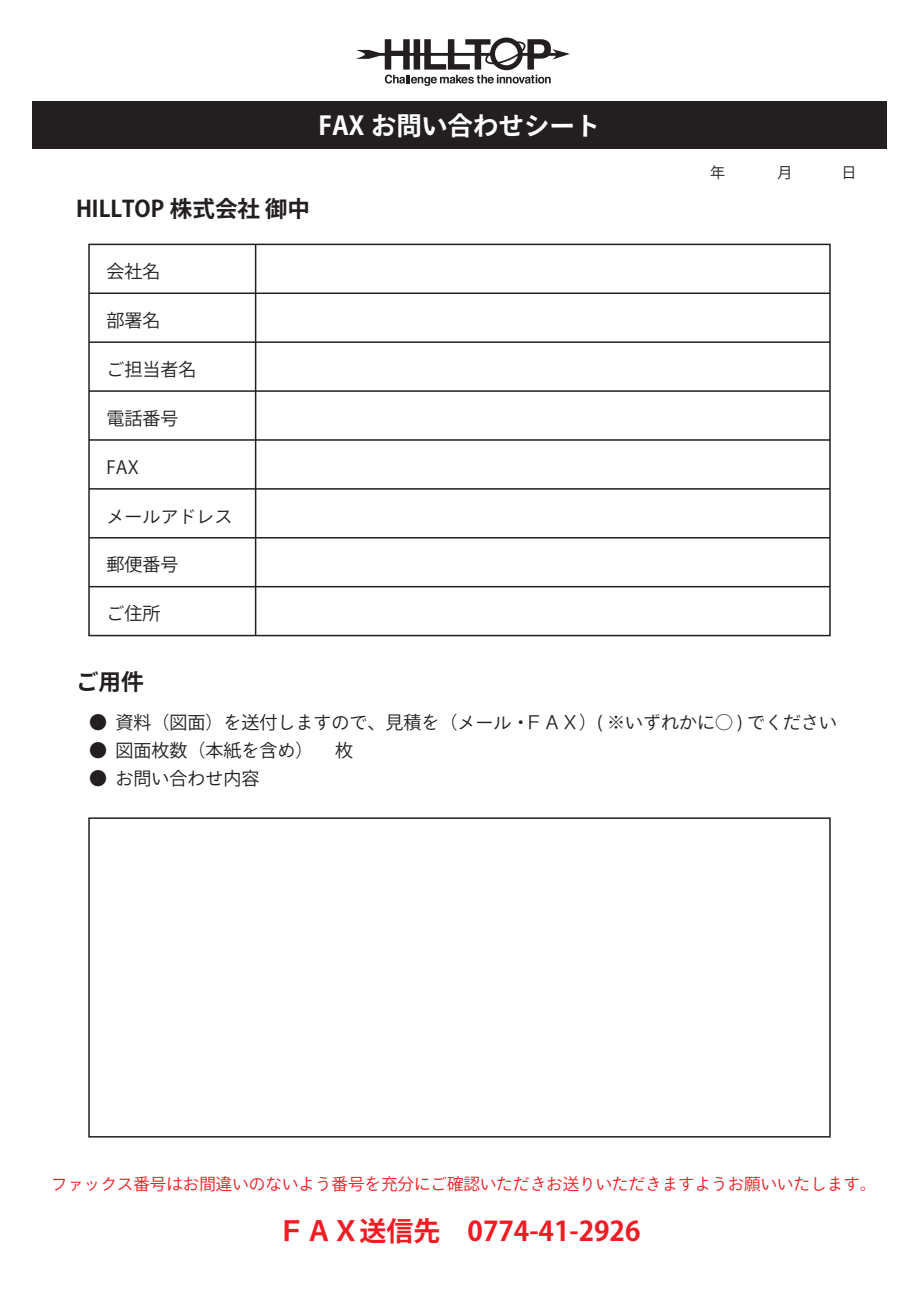
<style>
.page{position:relative;width:919px;height:1289px;background:#fff}
.page>*{position:absolute;margin:0;border:0;box-sizing:border-box;transform-origin:0 0}
.t1{font:700 27px "Ryo Gothic Plus N";color:#ee1d23}
.t2{font:700 25.5px "Ryo Gothic Plus N";color:#fff}
.t3{font:700 22.5px "Ryo Gothic Plus N";color:#231f20}
.t4{font:18px "Ryo Gothic Plus N";color:#231f20}
.t5{font:16.5px "Ryo Gothic Plus N";color:#ee1d23}
.t6{font:15px "Ryo Gothic Plus N";color:#231f20}
</style>
<div class="page">
<div style="left:32px;top:101px;width:854px;height:48px;background:#231f20"></div>
<div style="left:88px;top:244px;width:742px;height:392px;border:2px solid #231f20"></div>
<hr style="left:89px;top:586px;width:740px;height:1px;background:#231f20">
<hr style="left:89px;top:537px;width:740px;height:1px;background:#231f20">
<hr style="left:89px;top:488px;width:740px;height:1px;background:#231f20">
<hr style="left:89px;top:439px;width:740px;height:2px;background:#231f20">
<hr style="left:89px;top:390px;width:740px;height:2px;background:#231f20">
<hr style="left:89px;top:341px;width:740px;height:2px;background:#231f20">
<hr style="left:89px;top:292px;width:740px;height:2px;background:#231f20">
<hr style="left:255px;top:244px;width:1px;height:391px;background:#231f20">
<div style="left:88px;top:817px;width:742px;height:320px;border:2px solid #231f20"></div>
<svg style="left:356px;top:38px;width:214px;height:48px"></svg>
<h2 class="t2" style="left:318px;top:109px;width:284px">FAX お問い合わせシート</h2>
<p class="t3" style="left:76px;top:194px;width:235px">HILLTOP 株式会社 御中</p>
<p class="t4" style="left:107px;top:260px;width:55px">会社名</p>
<p class="t4" style="left:107px;top:309px;width:55px">部署名</p>
<p class="t4" style="left:107px;top:358px;width:91px">ご担当者名</p>
<p class="t4" style="left:107px;top:407px;width:73px">電話番号</p>
<p class="t4" style="left:107px;top:456px;width:34px">FAX</p>
<p class="t4" style="left:107px;top:505px;width:127px">メールアドレス</p>
<p class="t4" style="left:107px;top:553px;width:73px">郵便番号</p>
<p class="t4" style="left:107px;top:602px;width:55px">ご住所</p>
<p class="t3" style="left:76px;top:667px;width:69px">ご用件</p>
<p class="t6" style="left:710px;top:163px;width:16px">年</p>
<p class="t6" style="left:777px;top:163px;width:16px">月</p>
<p class="t6" style="left:841px;top:163px;width:16px">日</p>
<p class="t4" style="left:89px;top:711px;width:749px">● 資料（図面）を送付しますので、見積を（メール・ＦＡＸ）( ※いずれかに○ ) でください</p>
<p class="t4" style="left:89px;top:739px;width:265px">● 図面枚数（本紙を含め）　 枚</p>
<p class="t4" style="left:89px;top:767px;width:172px">● お問い合わせ内容</p>
<p class="t5" style="left:51px;top:1173px;width:827px">ファックス番号はお間違いのないよう番号を充分にご確認いただきお送りいただきますようお願いいたします。</p>
<h1 class="t1" style="left:278px;top:1213px;width:363px">ＦＡＸ送信先　0774-41-2926</h1>
</div>
